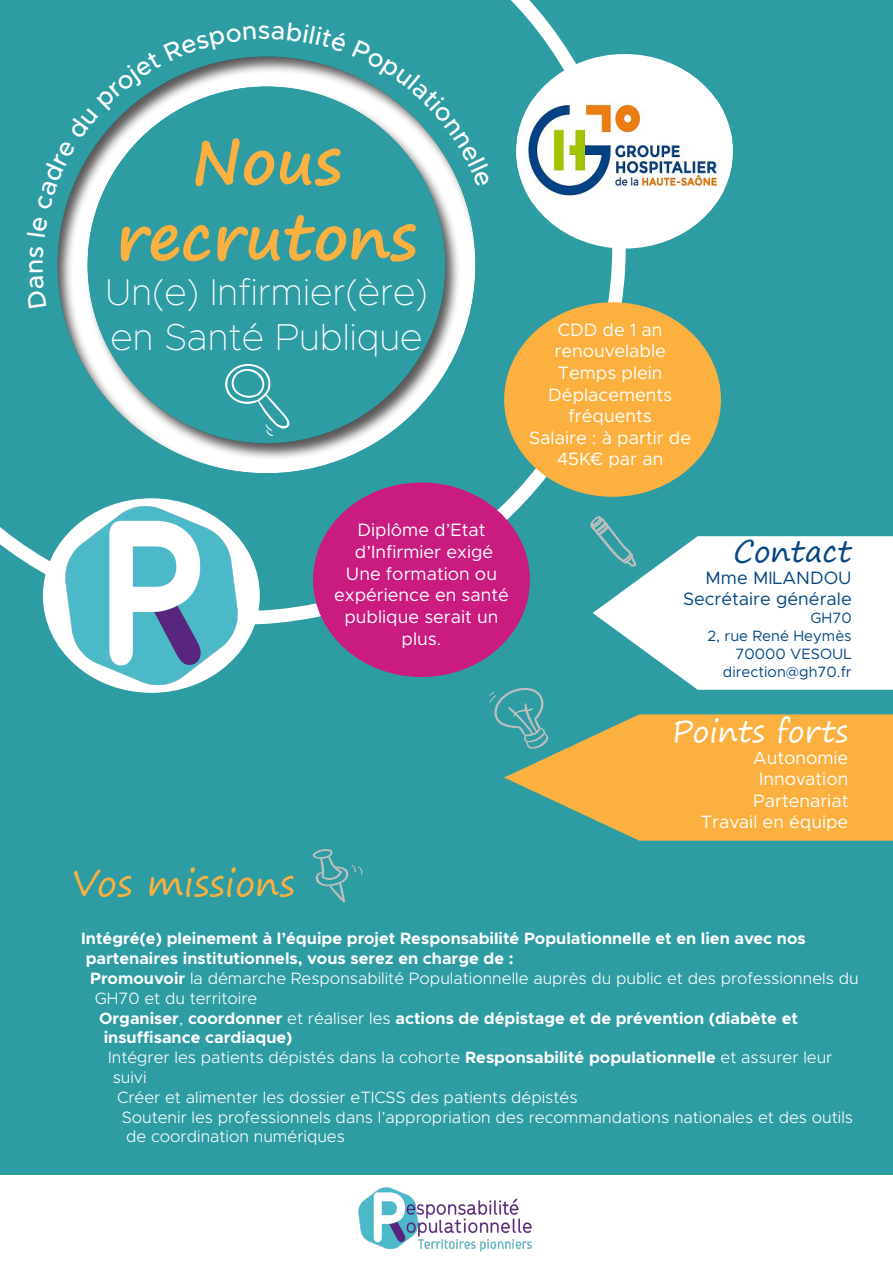
<style>
.page{position:relative;width:893px;height:1263px;background:#2e9ca3}
.page>*{position:absolute;margin:0;border:0;box-sizing:border-box;transform-origin:0 0}
.t1{font:700 63px "Segoe Print";color:#fbb03f}
.t2{font:100 37.5px/45px "Metropolis";color:#fff}
.t3{font:36px "Segoe Print";color:#fbb03f}
.t4{font:30px "Segoe Print";color:#fff}
.t5{font:30px "Segoe Print";color:#064783}
.t6{font:500 25.5px "Metropolis";color:#fff}
.t7{font:18px/21.6px "Metropolis";color:#fff;text-align:center}
.t8{font:18px "Metropolis";color:#064783}
.t9{font:300 16.5px/19.8px "Metropolis";color:#fff}
.t10{font:700 16.5px "Metropolis";color:#fff}
.t11{font:15px "Metropolis";color:#064783}
.s1{font-weight:700}
.s2{font-weight:300}
</style>
<div class="page">
<div style="left:0;top:1176px;width:893px;height:87px;background:#fff"></div>
<svg style="left:0;top:0;width:626px;height:625px"></svg>
<div style="left:55px;top:56px;width:422px;height:418px;background:#231f20;opacity:.75"></div>
<div style="left:516px;top:54px;width:217px;height:195px;background:#fff;border-radius:50%"></div>
<img style="left:525px;top:100px;width:199px;height:103px">
<div style="left:504px;top:302px;width:217px;height:195px;background:#fbb03f;border-radius:50%"></div>
<div style="left:313px;top:482px;width:217px;height:195px;background:#ca1b80;border-radius:50%"></div>
<svg style="left:593px;top:536px;width:300px;height:154px;background:#dfeff1"></svg>
<svg style="left:504px;top:714px;width:389px;height:127px;background:#dbac4e"></svg>
<svg style="left:489px;top:688px;width:59px;height:61px"></svg>
<svg style="left:590px;top:516px;width:46px;height:51px"></svg>
<svg style="left:312px;top:849px;width:51px;height:54px"></svg>
<div style="left:43px;top:498px;width:217px;height:195px;background:#fff;border-radius:50%"></div>
<img style="left:61px;top:505px;width:180px;height:181px">
<img style="left:358px;top:1187px;width:174px;height:65px">
<svg style="left:27px;top:276px;width:19px;height:32px"></svg>
<svg style="left:29px;top:246px;width:15px;height:12px"></svg>
<svg style="left:27px;top:216px;width:21px;height:21px"></svg>
<svg style="left:37px;top:22px;width:453px;height:188px"></svg>
<p class="t6" style="left:18px;top:274px;width:17px;rotate:-90deg">n</p>
<p class="t1" style="left:191px;top:104px;width:152px">Nous</p>
<p class="t1" style="left:116px;top:180px;width:302px">recrutons</p>
<p class="t2" style="left:105px;top:269px;width:324px">Un(e) Infirmier(ère) en Santé Publique</p>
<p class="t7" style="left:558px;top:319px;width:106px">CDD de 1 an</p>
<p class="t7" style="left:555px;top:340px;width:113px">renouvelable</p>
<p class="t7" style="left:558px;top:362px;width:106px">Temps plein</p>
<p class="t7" style="left:548px;top:383px;width:125px">Déplacements</p>
<p class="t7" style="left:569px;top:405px;width:85px">fréquents</p>
<p class="t7" style="left:529px;top:427px;width:163px">Salaire : à partir de</p>
<p class="t7" style="left:557px;top:448px;width:108px">45K€ par an</p>
<p class="t7" style="left:358px;top:519px;width:129px">Diplôme d’Etat</p>
<p class="t7" style="left:355px;top:541px;width:140px">d’Infirmier exigé</p>
<p class="t7" style="left:346px;top:563px;width:153px">Une formation ou</p>
<p class="t7" style="left:334px;top:584px;width:176px">expérience en santé publique serait un plus.</p>
<p class="t3" style="left:72px;top:851px;width:224px">Vos missions</p>
<p class="t5" style="left:733px;top:524px;width:120px">Contact</p>
<p class="t8" style="left:706px;top:566px;width:148px">Mme MILANDOU</p>
<p class="t8" style="left:683px;top:588px;width:170px">Secrétaire générale</p>
<p class="t11" style="left:810px;top:609px;width:43px">GH70</p>
<p class="t11" style="left:707px;top:627px;width:146px">2, rue René Heymès</p>
<p class="t11" style="left:735px;top:645px;width:118px">70000 VESOUL</p>
<p class="t11" style="left:723px;top:663px;width:130px">direction@gh70.fr</p>
<p class="t4" style="left:672px;top:704px;width:178px">Points forts</p>
<p class="t7" style="left:753px;top:747px;width:97px">Autonomie</p>
<p class="t7" style="left:759px;top:768px;width:91px">Innovation</p>
<p class="t7" style="left:753px;top:790px;width:97px">Partenariat</p>
<p class="t7" style="left:701px;top:811px;width:149px">Travail en équipe</p>
<p class="t10" style="left:81px;top:928px;width:726px">Intégré(e) pleinement à l’équipe projet Responsabilité Populationnelle et en lien avec nos</p>
<p class="t10" style="left:86px;top:948px;width:429px">partenaires institutionnels, vous serez en charge de :</p>
<p class="t9" style="left:90px;top:968px;width:770px"><span class="s1">Promouvoir</span> la démarche Responsabilité Populationnelle auprès du public et des professionnels du<br>GH70 et du territoire</p>
<p class="t10" style="left:99px;top:1007px;width:700px">Organiser<span class="s2">,</span> coordonner <span class="s2">et réaliser les</span> actions de dépistage et de prévention (diabète et</p>
<p class="t10" style="left:104px;top:1027px;width:190px">insuffisance cardiaque)</p>
<p class="t9" style="left:108px;top:1048px;width:726px">Intégrer les patients dépistés dans la cohorte <span class="s1">Responsabilité populationnelle</span> et assurer leur suivi</p>
<p class="t9" style="left:117px;top:1087px;width:462px">Créer et alimenter les dossier eTICSS des patients dépistés</p>
<p class="t9" style="left:122px;top:1107px;width:733px">Soutenir les professionnels dans l’appropriation des recommandations nationales et des outils de coordination numériques</p>
</div>
